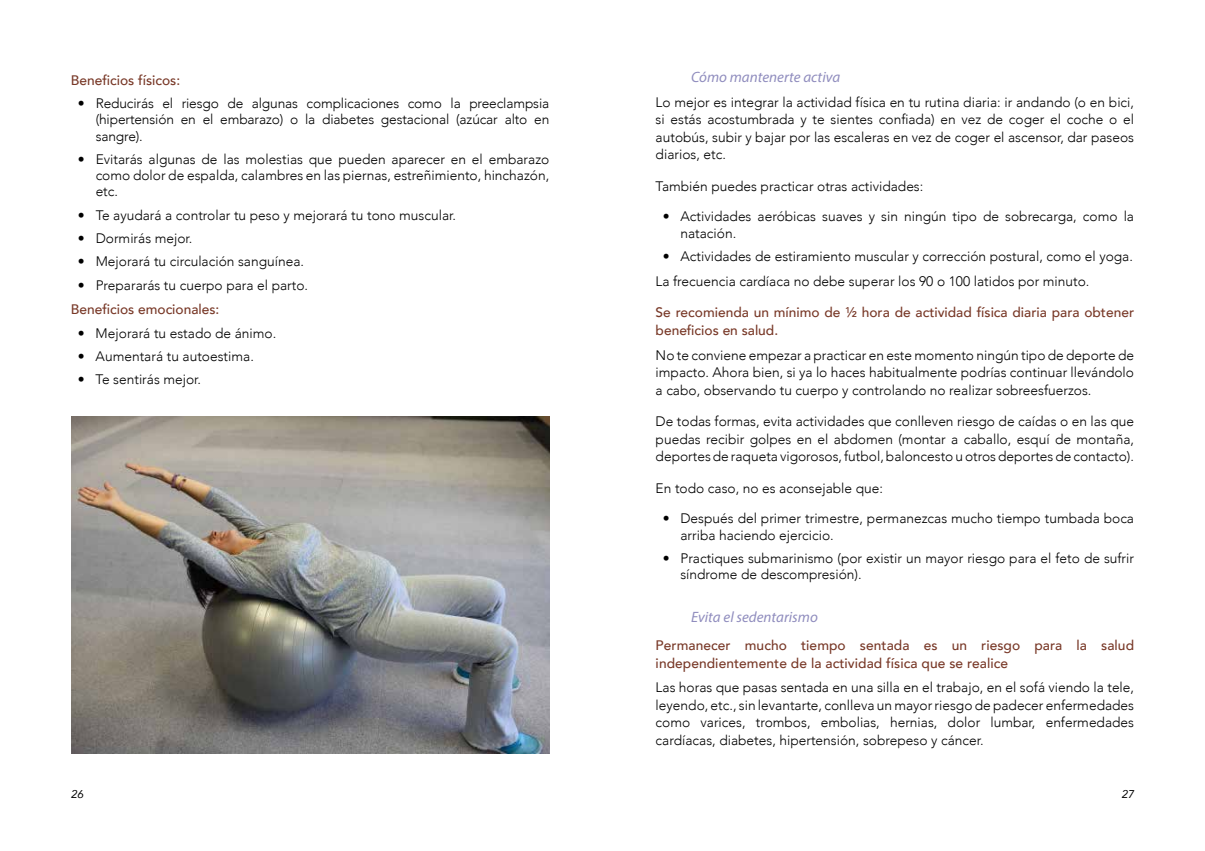
<style>
.page{position:relative;width:1205px;height:851px;background:#fff}
.page>*{position:absolute;margin:0;border:0;box-sizing:border-box;transform-origin:0 0}
.t1{font:italic 15px "Myriad Pro";color:#908dbe}
.t2{font:300 13.75px/17.5px "Avenir";color:#000;text-align:justify}
.t3{font:500 13.75px/17.5px "Avenir";color:#783827}
.t4{font:italic 11.25px "Avenir";color:#000}
</style>
<div class="page">
<img style="left:71px;top:416px;width:478px;height:337px">
<p class="t3" style="left:71px;top:70px;width:111px">Beneficios físicos:</p>
<p class="t2" style="left:96px;top:95px;width:455px;line-height:16.2px;text-indent:-18px">• Reducirás el riesgo de algunas complicaciones como la preeclampsia (hipertensión en el embarazo) o la diabetes gestacional (azúcar alto en sangre).</p>
<p class="t2" style="left:96px;top:151px;width:455px;line-height:16.2px;text-indent:-18px">• Evitarás algunas de las molestias que pueden aparecer en el embarazo como dolor de espalda, calambres en las piernas, estreñimiento, hinchazón, etc.</p>
<p class="t2" style="left:78px;top:206px;width:380px">• Te ayudará a controlar tu peso y mejorará tu tono muscular.</p>
<p class="t2" style="left:78px;top:229px;width:116px">• Dormirás mejor.</p>
<p class="t2" style="left:78px;top:253px;width:228px">• Mejorará tu circulación sanguínea.</p>
<p class="t2" style="left:78px;top:276px;width:232px">• Prepararás tu cuerpo para el parto.</p>
<p class="t3" style="left:71px;top:300px;width:150px">Beneficios emocionales:</p>
<p class="t2" style="left:78px;top:324px;width:200px">• Mejorará tu estado de ánimo.</p>
<p class="t2" style="left:78px;top:347px;width:177px">• Aumentará tu autoestima.</p>
<p class="t2" style="left:78px;top:371px;width:125px">• Te sentirás mejor.</p>
<p class="t1" style="left:691px;top:68px;width:151px">Cómo mantenerte activa</p>
<p class="t2" style="left:656px;top:93px;width:480px">Lo mejor es integrar la actividad física en tu rutina diaria: ir andando (o en bici, si estás acostumbrada y te sientes confiada) en vez de coger el coche o el autobús, subir y bajar por las escaleras en vez de coger el ascensor, dar paseos diarios, etc.</p>
<p class="t2" style="left:656px;top:177px;width:269px">También puedes practicar otras actividades:</p>
<p class="t2" style="left:680px;top:208px;width:455px;line-height:16.2px;text-indent:-18px">• Actividades aeróbicas suaves y sin ningún tipo de sobrecarga, como la natación.</p>
<p class="t2" style="left:655px;top:244px;width:479px;line-height:24.6px;text-indent:7px">• Actividades de estiramiento muscular y corrección postural, como el yoga.<br>La frecuencia cardíaca no debe superar los 90 o 100 latidos por minuto.</p>
<p class="t3" style="left:655px;top:303px;width:480px">Se recomienda un mínimo de ½ hora de actividad física diaria para obtener beneficios en salud.</p>
<p class="t2" style="left:655px;top:346px;width:480px">No te conviene empezar a practicar en este momento ningún tipo de deporte de impacto. Ahora bien, si ya lo haces habitualmente podrías continuar llevándolo a cabo, observando tu cuerpo y controlando no realizar sobreesfuerzos.</p>
<p class="t2" style="left:655px;top:412px;width:480px">De todas formas, evita actividades que conlleven riesgo de caídas o en las que puedas recibir golpes en el abdomen (montar a caballo, esquí de montaña, deportes de raqueta vigorosos, futbol, baloncesto u otros deportes de contacto).</p>
<p class="t2" style="left:655px;top:479px;width:229px">En todo caso, no es aconsejable que:</p>
<p class="t2" style="left:680px;top:510px;width:455px;line-height:16.2px;text-indent:-18px">• Después del primer trimestre, permanezcas mucho tiempo tumbada boca arriba haciendo ejercicio.</p>
<p class="t2" style="left:680px;top:550px;width:455px;line-height:16.2px;text-indent:-18px">• Practiques submarinismo (por existir un mayor riesgo para el feto de sufrir síndrome de descompresión).</p>
<p class="t1" style="left:691px;top:607px;width:128px">Evita el sedentarismo</p>
<p class="t3" style="left:656px;top:635px;width:480px">Permanecer mucho tiempo sentada es un riesgo para la salud independientemente de la actividad física que se realice</p>
<p class="t2" style="left:656px;top:678px;width:480px">Las horas que pasas sentada en una silla en el trabajo, en el sofá viendo la tele, leyendo, etc., sin levantarte, conlleva un mayor riesgo de padecer enfermedades como varices, trombos, embolias, hernias, dolor lumbar, enfermedades cardíacas, diabetes, hipertensión, sobrepeso y cáncer.</p>
<p class="t4" style="left:71px;top:787px;width:14px">26</p>
<p class="t4" style="left:1121px;top:787px;width:14px">27</p>
</div>
